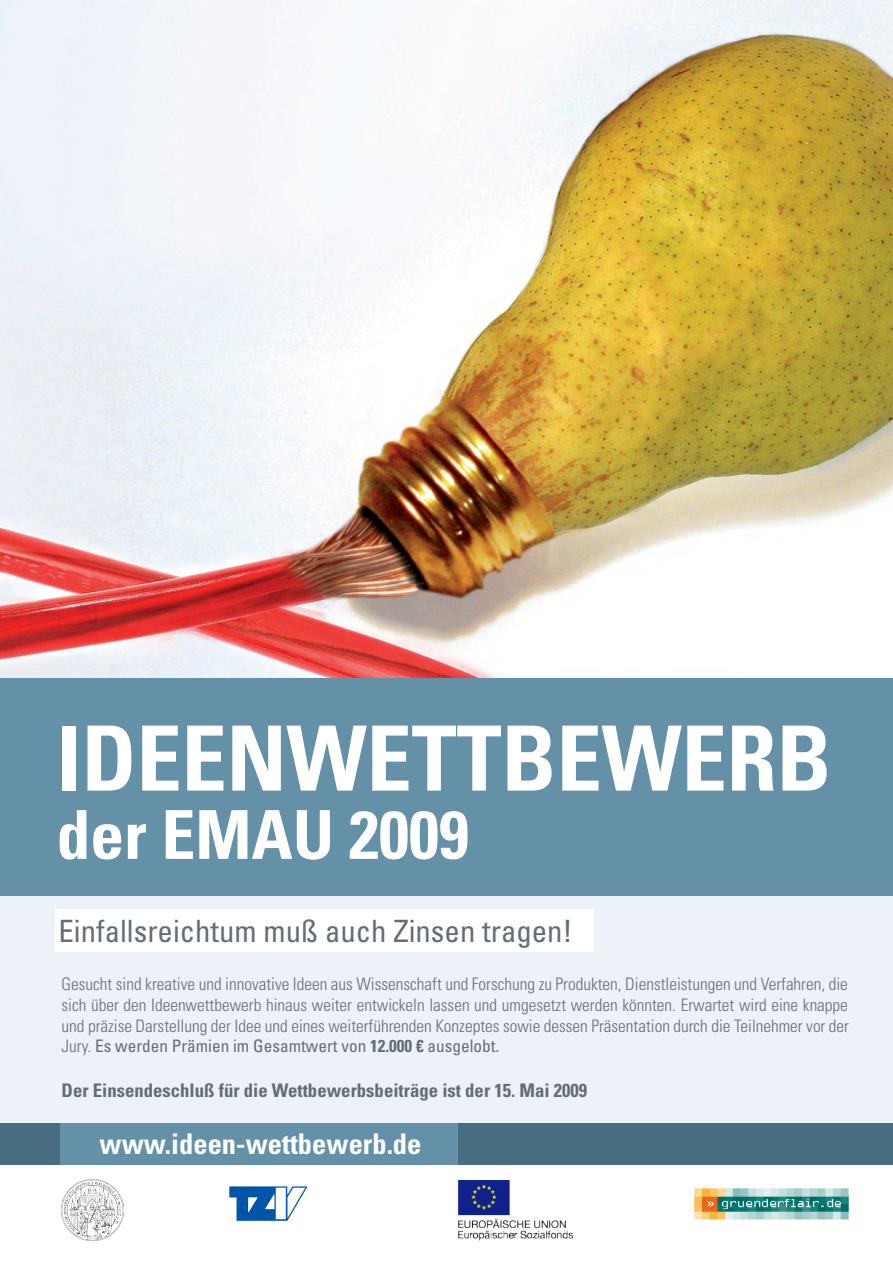
<style>
.page{position:relative;width:893px;height:1263px;background:#fff}
.page>*{position:absolute;margin:0;border:0;box-sizing:border-box;transform-origin:0 0}
.t1{font:700 condensed 90px "Univers LT Std";color:#fff}
.t2{font:700 condensed 67.5px "Univers LT Std";color:#fff}
.t3{font:condensed 30.75px "Univers LT Std";color:#636d75}
.t4{font:700 condensed 28.5px "Univers LT Std";color:#fff}
.t5{font:700 condensed 18.75px "Univers LT Std";color:#636d75}
.t6{font:300 condensed 17.25px/20.7px "Univers LT Std";color:#636d75;text-align:justify}
.s1{font-weight:400}
.s2{font-weight:700}
</style>
<div class="page">
<div style="left:0;top:877px;width:893px;height:285px;background:#edf2f9"></div>
<div style="left:0;top:1123px;width:893px;height:42px;background:#496d80"></div>
<img style="left:0;top:0;width:893px;height:678px">
<div style="left:55px;top:909px;width:539px;height:43px;background:#fff"></div>
<img style="left:694px;top:1188px;width:154px;height:32px">
<img style="left:230px;top:1186px;width:76px;height:34px">
<img style="left:458px;top:1180px;width:115px;height:61px">
<img style="left:62px;top:1179px;width:61px;height:62px">
<div style="left:0;top:678px;width:893px;height:218px;background:#6491a8"></div>
<div style="left:60px;top:1124px;width:398px;height:41px;background:#6491a8"></div>
<p class="t1" style="left:57px;top:703px;width:555px">Ideenwettbewe</p>
<p class="t1" style="left:727px;top:703px;width:107px">rb</p>
<p class="t2" style="left:57px;top:793px;width:414px">der EMAU 2009</p>
<p class="t3" style="left:59px;top:912px;width:516px">Einfallsreichtum muß auch Zinsen tragen!</p>
<p class="t6" style="left:62px;top:974px;width:789px">Gesucht sind kreative und innovative Ideen aus Wissenschaft und Forschung zu Produkten, Dienstleistungen und Verfahren, die sich über den Ideenwettbewerb hinaus weiter entwickeln lassen und umgesetzt werden könnten. Erwartet wird eine knappe und präzise Darstellung der Idee und eines weiterführenden Konzeptes sowie dessen Präsentation durch die Teilnehmer vor der Jury. <span class="s1">Es werden Prämien im Gesamtwert von</span> <span class="s2">12.000 €</span> <span class="s1">ausgelobt.</span></p>
<p class="t5" style="left:62px;top:1079px;width:527px">Der Einsendeschluß für die Wettbewerbsbeiträge ist der 15. Mai 2009</p>
<p class="t4" style="left:99px;top:1126px;width:323px">www.ideen-wettbewerb.de</p>
</div>
